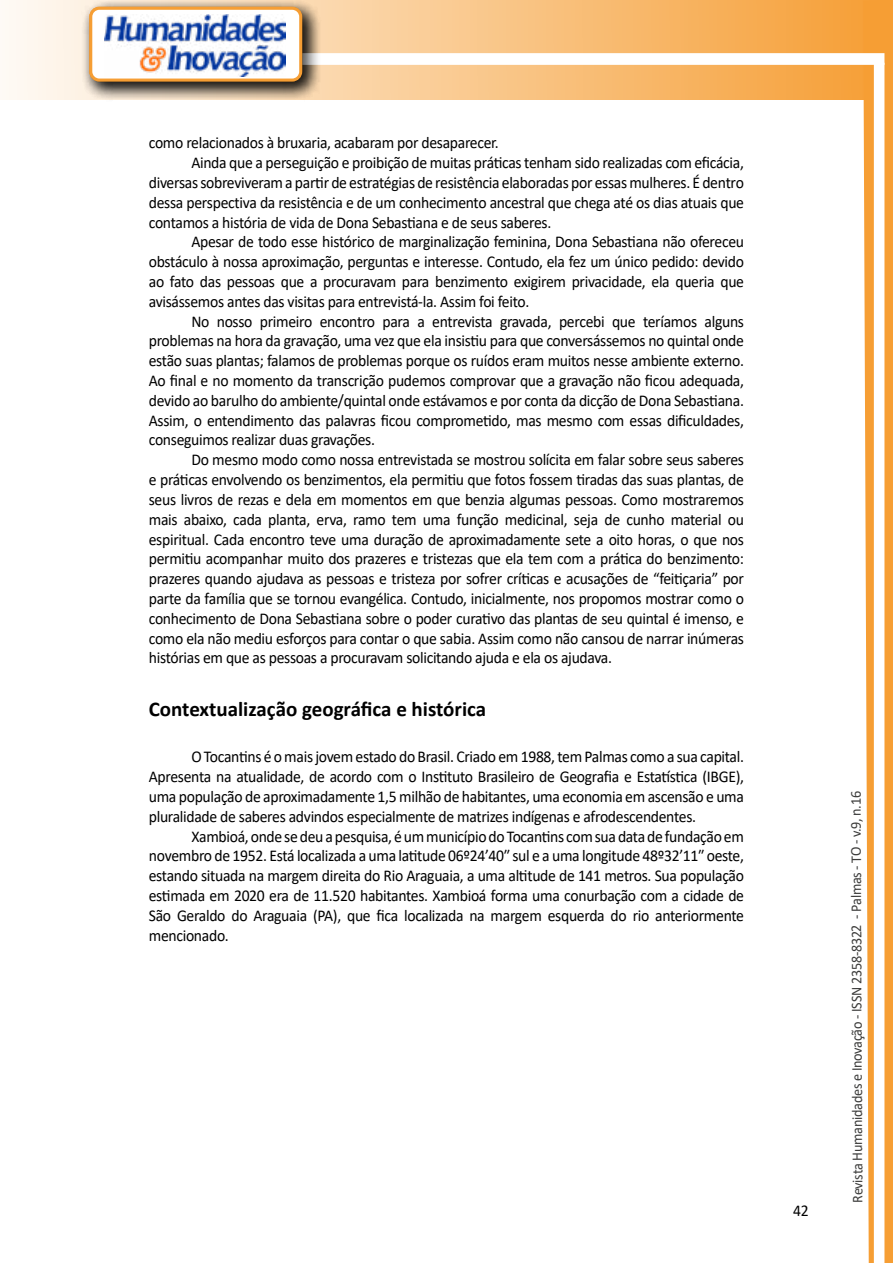
<style>
.page{position:relative;width:893px;height:1263px;background:#fff}
.page>*{position:absolute;margin:0;border:0;box-sizing:border-box;transform-origin:0 0}
.t1{font:700 21px "Calibri";color:#000}
.t2{font:16.5px/19.8px "Calibri";letter-spacing:-.02em;color:#000;text-align:justify;scale:.95 1}
.t3{font:15px "Calibri";letter-spacing:-.025em;color:#3c3c3b;scale:.95 1}
</style>
<div class="page">
<svg style="left:5px;top:0;width:858px;height:100px;background:#f9c484"></svg>
<div style="left:302px;top:53px;width:582px;height:12px;background:#fff;border:2px solid #fff"></div>
<svg style="left:863px;top:0;width:30px;height:1263px"></svg>
<div style="left:81px;top:0;width:241px;height:102px;background:#000;opacity:.75"></div>
<div style="left:91px;top:8px;width:210px;height:72px;background:#fff;border-radius:9px"></div>
<img style="left:104px;top:14px;width:181px;height:62px">
<div style="left:89px;top:7px;width:213px;height:75px;border:3px solid #f69e34;border-radius:9px"></div>
<p class="t2" style="left:149px;top:133px;width:370px">como relacionados à bruxaria, acabaram por desaparecer.</p>
<p class="t2" style="left:191px;top:152px;width:583px">Ainda que a perseguição e proibição de muitas práticas tenham sido realizadas com eficácia,</p>
<p class="t2" style="left:149px;top:172px;width:628px">diversas sobreviveram a partir de estratégias de resistência elaboradas por essas mulheres. É dentro</p>
<p class="t2" style="left:149px;top:192px;width:628px">dessa perspectiva da resistência e de um conhecimento ancestral que chega até os dias atuais que</p>
<p class="t2" style="left:149px;top:212px;width:425px">contamos a história de vida de Dona Sebastiana e de seus saberes.</p>
<p class="t2" style="left:191px;top:232px;width:583px">Apesar de todo esse histórico de marginalização feminina, Dona Sebastiana não ofereceu</p>
<p class="t2" style="left:149px;top:251px;width:628px">obstáculo à nossa aproximação, perguntas e interesse. Contudo, ela fez um único pedido: devido</p>
<p class="t2" style="left:149px;top:271px;width:628px">ao fato das pessoas que a procuravam para benzimento exigirem privacidade, ela queria que</p>
<p class="t2" style="left:149px;top:291px;width:402px">avisássemos antes das visitas para entrevistá-la. Assim foi feito.</p>
<p class="t2" style="left:191px;top:311px;width:583px">No nosso primeiro encontro para a entrevista gravada, percebi que teríamos alguns</p>
<p class="t2" style="left:149px;top:331px;width:628px">problemas na hora da gravação, uma vez que ela insistiu para que conversássemos no quintal onde</p>
<p class="t2" style="left:149px;top:350px;width:628px">estão suas plantas; falamos de problemas porque os ruídos eram muitos nesse ambiente externo.</p>
<p class="t2" style="left:149px;top:370px;width:628px">Ao final e no momento da transcrição pudemos comprovar que a gravação não ficou adequada,</p>
<p class="t2" style="left:149px;top:390px;width:628px">devido ao barulho do ambiente/quintal onde estávamos e por conta da dicção de Dona Sebastiana.</p>
<p class="t2" style="left:149px;top:410px;width:628px">Assim, o entendimento das palavras ficou comprometido, mas mesmo com essas dificuldades,</p>
<p class="t2" style="left:149px;top:430px;width:240px">conseguimos realizar duas gravações.</p>
<p class="t2" style="left:191px;top:449px;width:583px">Do mesmo modo como nossa entrevistada se mostrou solícita em falar sobre seus saberes</p>
<p class="t2" style="left:149px;top:469px;width:628px">e práticas envolvendo os benzimentos, ela permitiu que fotos fossem tiradas das suas plantas, de</p>
<p class="t2" style="left:149px;top:489px;width:628px">seus livros de rezas e dela em momentos em que benzia algumas pessoas. Como mostraremos</p>
<p class="t2" style="left:149px;top:509px;width:628px">mais abaixo, cada planta, erva, ramo tem uma função medicinal, seja de cunho material ou</p>
<p class="t2" style="left:149px;top:529px;width:628px">espiritual. Cada encontro teve uma duração de aproximadamente sete a oito horas, o que nos</p>
<p class="t2" style="left:149px;top:548px;width:628px">permitiu acompanhar muito dos prazeres e tristezas que ela tem com a prática do benzimento:</p>
<p class="t2" style="left:149px;top:568px;width:628px">prazeres quando ajudava as pessoas e tristeza por sofrer críticas e acusações de “feitiçaria” por</p>
<p class="t2" style="left:149px;top:588px;width:628px">parte da família que se tornou evangélica. Contudo, inicialmente, nos propomos mostrar como o</p>
<p class="t2" style="left:149px;top:608px;width:628px">conhecimento de Dona Sebastiana sobre o poder curativo das plantas de seu quintal é imenso, e</p>
<p class="t2" style="left:149px;top:628px;width:628px">como ela não mediu esforços para contar o que sabia. Assim como não cansou de narrar inúmeras</p>
<p class="t2" style="left:149px;top:647px;width:489px">histórias em que as pessoas a procuravam solicitando ajuda e ela os ajudava.</p>
<p class="t1" style="left:149px;top:694px;width:339px">Contextualização geográfica e histórica</p>
<p class="t2" style="left:149px;top:746px;width:628px;text-indent:43px">O Tocantins é o mais jovem estado do Brasil. Criado em 1988, tem Palmas como a sua capital.<br>Apresenta na atualidade, de acordo com o Instituto Brasileiro de Geografia e Estatística (IBGE), uma população de aproximadamente 1,5 milhão de habitantes, uma economia em ascensão e uma pluralidade de saberes advindos especialmente de matrizes indígenas e afrodescendentes.</p>
<p class="t2" style="left:149px;top:826px;width:628px;text-indent:43px">Xambioá, onde se deu a pesquisa, é um município do Tocantins com sua data de fundação em novembro de 1952. Está localizada a uma latitude 06º24’40″ sul e a uma longitude 48º32’11″ oeste, estando situada na margem direita do Rio Araguaia, a uma altitude de 141 metros. Sua população estimada em 2020 era de 11.520 habitantes. Xambioá forma uma conurbação com a cidade de São Geraldo do Araguaia (PA), que fica localizada na margem esquerda do rio anteriormente mencionado.</p>
<p class="t2" style="left:793px;top:1200px;width:18px">42</p>
<p class="t3" style="left:846px;top:1203px;width:435px;rotate:-90deg">Revista Humanidades e Inovação - ISSN 2358-8322 - Palmas - TO - v.9, n.16</p>
</div>
